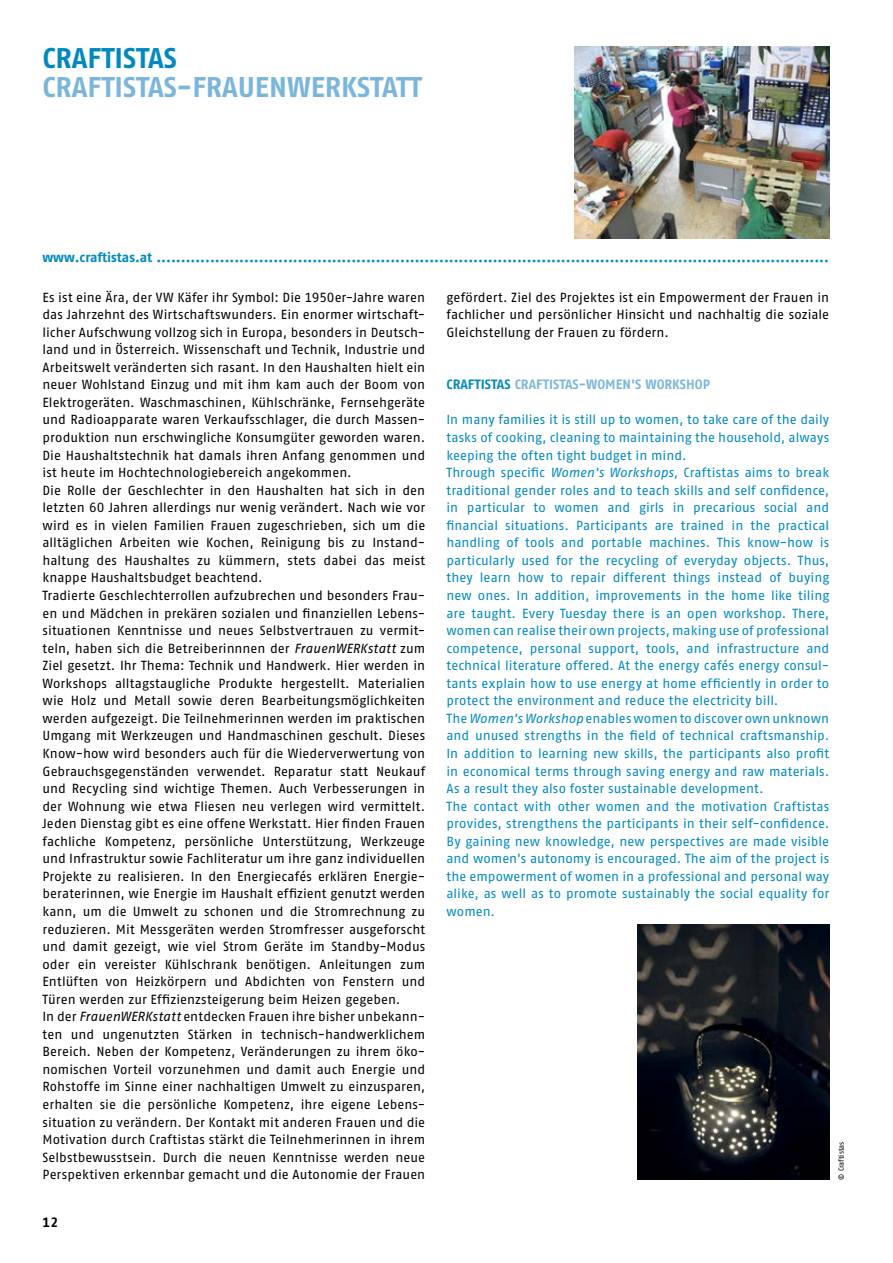
<style>
.page{position:relative;width:893px;height:1263px;background:#fff}
.page>*{position:absolute;margin:0;border:0;box-sizing:border-box;transform-origin:0 0}
.t1{font:28.5px "Fago No Bold Tf";color:#7bb6da}
.t2{font:28.5px "Fago No Bold Tf";color:#0089c0}
.t3{font:13.5px "Fago No Bold Tf";color:#0089c0}
.t4{font:13.5px "Fago No Bold Tf";letter-spacing:.005em;color:#7bb6da}
.t5{font:13.5px "Fago No Bold Tf";color:#000}
.t6{font:13.2px/17.5px "Fago No Regular Tf";color:#000}
.t7{font:13.2px/17.5px "Fago No Regular Tf";letter-spacing:.005em;color:#0089c0}
.t8{font:7.5px "Fago No Regular Tf";letter-spacing:-.005em;color:#000}
.s1{font-style:italic}
.s2{color:#0089c0}
</style>
<div class="page">
<img style="left:574px;top:47px;width:255px;height:191px">
<img style="left:638px;top:924px;width:191px;height:255px">
<h1 class="t2" style="left:43px;top:42px;width:136px">CRAFTISTAS</h1>
<h1 class="t1" style="left:43px;top:70px;width:381px">CRAFTISTAS-FRAUENWERKSTATT</h1>
<p class="t3" style="left:43px;top:249px;width:788px">www.craftistas.at ..........................................................................................................................................</p>
<p class="t6" style="left:43px;top:288px;width:384px">Es ist eine Ära, der VW Käfer ihr Symbol: Die 1950er-Jahre waren das Jahrzehnt des Wirtschaftswunders. Ein enormer wirtschaft&shy;licher Aufschwung vollzog sich in Europa, besonders in Deutsch&shy;land und in Österreich. Wissenschaft und Technik, Industrie und Arbeitswelt veränderten sich rasant. In den Haushalten hielt ein neuer Wohlstand Einzug und mit ihm kam auch der Boom von Elektrogeräten. Waschmaschinen, Kühlschränke, Fernsehgeräte und Radioapparate waren Verkaufsschlager, die durch Massen&shy;produktion nun erschwingliche Konsumgüter geworden waren.<br>Die Haushaltstechnik hat damals ihren Anfang genommen und ist heute im Hochtechnologiebereich angekommen.<br>Die Rolle der Geschlechter in den Haushalten hat sich in den letzten 60 Jahren allerdings nur wenig verändert. Nach wie vor wird es in vielen Familien Frauen zugeschrieben, sich um die alltäglichen Arbeiten wie Kochen, Reinigung bis zu Instand&shy;haltung des Haushaltes zu kümmern, stets dabei das meist knappe Haushaltsbudget beachtend.<br>Tradierte Geschlechterrollen aufzubrechen und besonders Frau&shy;en und Mädchen in prekären sozialen und finanziellen Lebens&shy;situationen Kenntnisse und neues Selbstvertrauen zu vermit&shy;teln, haben sich die Betreiberinnnen der <span class="s1">FrauenWERKstatt</span> zum Ziel gesetzt. Ihr Thema: Technik und Handwerk. Hier werden in Workshops alltagstaugliche Produkte hergestellt. Materialien wie Holz und Metall sowie deren Bearbeitungsmöglichkeiten werden aufgezeigt. Die Teilnehmerinnen werden im praktischen Umgang mit Werkzeugen und Handmaschinen geschult. Dieses Know-how wird besonders auch für die Wiederverwertung von Gebrauchsgegenständen verwendet. Reparatur statt Neukauf und Recycling sind wichtige Themen. Auch Verbesserungen in der Wohnung wie etwa Fliesen neu verlegen wird vermittelt.<br>Jeden Dienstag gibt es eine offene Werkstatt. Hier finden Frauen fachliche Kompetenz, persönliche Unterstützung, Werkzeuge und Infrastruktur sowie Fachliteratur um ihre ganz individuellen Projekte zu realisieren. In den Energiecafés erklären Energie&shy;beraterinnen, wie Energie im Haushalt effizient genutzt werden kann, um die Umwelt zu schonen und die Stromrechnung zu reduzieren. Mit Messgeräten werden Stromfresser ausgeforscht und damit gezeigt, wie viel Strom Geräte im Standby-Modus oder ein vereister Kühlschrank benötigen. Anleitungen zum Entlüften von Heizkörpern und Abdichten von Fenstern und Türen werden zur Effizienzsteigerung beim Heizen gegeben.<br>In der <span class="s1">FrauenWERKstatt</span> entdecken Frauen ihre bisher unbekann&shy;ten und ungenutzten Stärken in technisch-handwerklichem Bereich. Neben der Kompetenz, Veränderungen zu ihrem öko&shy;nomischen Vorteil vorzunehmen und damit auch Energie und Rohstoffe im Sinne einer nachhaltigen Umwelt zu einzusparen, erhalten sie die persönliche Kompetenz, ihre eigene Lebens&shy;situation zu verändern. Der Kontakt mit anderen Frauen und die Motivation durch Craftistas stärkt die Teilnehmerinnen in ihrem Selbstbewusstsein. Durch die neuen Kenntnisse werden neue Perspektiven erkennbar gemacht und die Autonomie der Frauen</p>
<p class="t6" style="left:446px;top:288px;width:384px;text-align:justify">gefördert. Ziel des Projektes ist ein Empowerment der Frauen in fachlicher und persönlicher Hinsicht und nachhaltig die soziale Gleichstellung der Frauen zu fördern.</p>
<p class="t4" style="left:446px;top:377px;width:265px"><span class="s2">CRAFTISTAS</span> CRAFTISTAS-WOMEN'S WORKSHOP</p>
<p class="t7" style="left:446px;top:411px;width:384px">In many families it is still up to women, to take care of the daily tasks of cooking, cleaning to maintaining the household, always keeping the often tight budget in mind.<br>Through specific <span class="s1">Women's Workshops,</span> Craftistas aims to break traditional gender roles and to teach skills and self confidence, in particular to women and girls in precarious social and financial situations. Participants are trained in the practical handling of tools and portable machines. This know-how is particularly used for the recycling of everyday objects. Thus, they learn how to repair different things instead of buying new ones. In addition, improvements in the home like tiling are taught. Every Tuesday there is an open workshop. There, women can realise their own projects, making use of professional competence, personal support, tools, and infrastructure and technical literature offered. At the energy cafés energy consul&shy;tants explain how to use energy at home efficiently in order to protect the environment and reduce the electricity bill.<br>The <span class="s1">Women's Workshop</span> enables women to discover own unknown and unused strengths in the field of technical craftsmanship.<br>In addition to learning new skills, the participants also profit in economical terms through saving energy and raw materials.<br>As a result they also foster sustainable development.<br>The contact with other women and the motivation Craftistas provides, strengthens the participants in their self-confidence.<br>By gaining new knowledge, new perspectives are made visible and women's autonomy is encouraged. The aim of the project is the empowerment of women in a professional and personal way alike, as well as to promote sustainably the social equality for women.</p>
<p class="t8" style="left:837px;top:1179px;width:39px;rotate:-90deg">© Craftistas</p>
<p class="t5" style="left:43px;top:1214px;width:17px">12</p>
</div>
